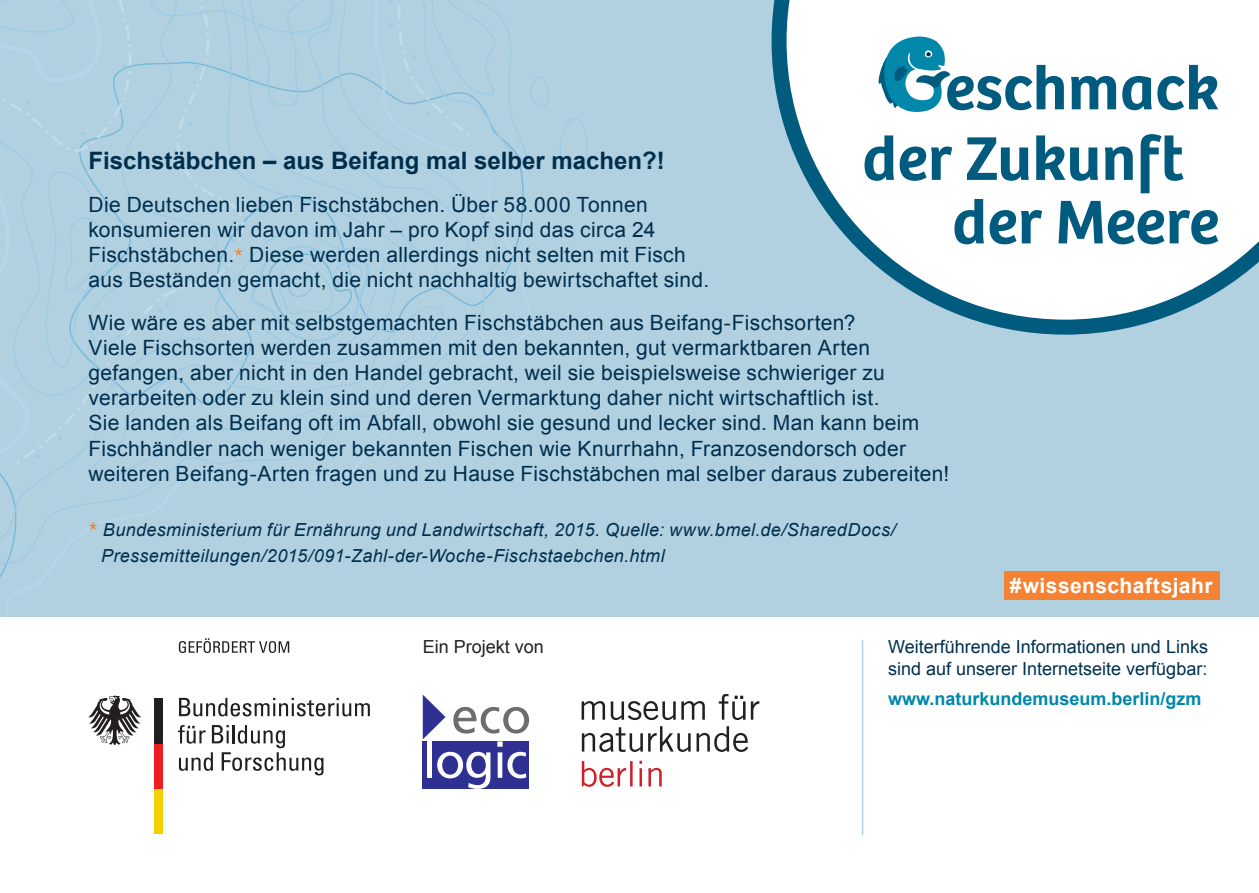
<style>
.page{position:relative;width:1259px;height:893px;background:#fff}
.page>*{position:absolute;margin:0;border:0;box-sizing:border-box;transform-origin:0 0}
.t1{font:700 24px "Arial";color:#002f4e}
.t2{font:21px/25.2px "Arial";letter-spacing:.015em;color:#002f4e}
.t3{font:700 21px "Arial";letter-spacing:.02em;color:#fff}
.t4{font:italic 18px/25.2px "Arial";letter-spacing:.02em;color:#002f4e}
.t5{font:18px/21.6px "Arial";color:#002f4e}
.t6{font:700 18px "Arial";color:#0087aa}
.t7{font:18px "Arial";color:#231f20}
</style>
<div class="page">
<div style="left:0;top:0;width:1259px;height:616px;background:#b1d0e0"></div>
<svg style="left:559px;top:118px;width:29px;height:49px"></svg>
<svg style="left:771px;top:0;width:488px;height:335px"></svg>
<svg style="left:178px;top:725px;width:145px;height:50px"></svg>
<svg style="left:179px;top:698px;width:191px;height:18px"></svg>
<div style="left:155px;top:789px;width:8px;height:45px;background:#f4cf02"></div>
<div style="left:155px;top:743px;width:8px;height:46px;background:#ee1d23"></div>
<div style="left:155px;top:698px;width:8px;height:45px;background:#231f20"></div>
<svg style="left:88px;top:696px;width:53px;height:49px"></svg>
<svg style="left:179px;top:638px;width:110px;height:15px"></svg>
<svg style="left:1071px;top:76px;width:45px;height:33px"></svg>
<svg style="left:1122px;top:76px;width:29px;height:34px"></svg>
<svg style="left:1157px;top:65px;width:61px;height:45px;background:#88b2c3"></svg>
<svg style="left:864px;top:135px;width:88px;height:46px;background:#92b8c8"></svg>
<svg style="left:967px;top:137px;width:61px;height:44px;background:#82aec0"></svg>
<svg style="left:1036px;top:135px;width:62px;height:46px;background:#7facbe"></svg>
<svg style="left:1105px;top:147px;width:27px;height:33px"></svg>
<svg style="left:1140px;top:134px;width:43px;height:59px;background:#8bb4c5"></svg>
<svg style="left:954px;top:199px;width:88px;height:45px;background:#8fb7c7"></svg>
<svg style="left:1058px;top:201px;width:160px;height:43px;background:#85b0c1"></svg>
<svg style="left:875px;top:37px;width:189px;height:75px;background:#9bc6d4"></svg>
<div style="left:423px;top:742px;width:106px;height:47px;background:#2e3092"></div>
<svg style="left:453px;top:707px;width:76px;height:26px"></svg>
<div style="left:427px;top:740px;width:5px;height:38px;background:#fff"></div>
<svg style="left:437px;top:752px;width:53px;height:37px"></svg>
<svg style="left:497px;top:741px;width:29px;height:37px"></svg>
<svg style="left:423px;top:695px;width:22px;height:44px"></svg>
<svg style="left:581px;top:761px;width:81px;height:26px"></svg>
<svg style="left:582px;top:726px;width:166px;height:26px"></svg>
<svg style="left:581px;top:694px;width:178px;height:26px"></svg>
<div style="left:1004px;top:571px;width:215px;height:29px;background:#f48232"></div>
<hr style="left:862px;top:640px;width:1px;height:195px;background:#b1d0e0">
<svg style="left:0;top:0;width:550px;height:578px"></svg>
<p class="t1" style="left:88px;top:145px;width:578px">Fischstäbchen – aus Beifang mal selber machen?!</p>
<p class="t2" style="left:88px;top:192px;width:622px">Die Deutschen lieben Fischstäbchen. Über 58.000 Tonnen konsumieren wir davon im Jahr – pro Kopf sind das circa 24<br>Fischstäbchen. Diese werden allerdings nicht selten mit Fisch aus Beständen gemacht, die nicht nachhaltig bewirtschaftet sind.</p>
<p class="t2" style="left:88px;top:310px;width:862px">Wie wäre es aber mit selbstgemachten Fischstäbchen aus Beifang-Fischsorten?<br>Viele Fischsorten werden zusammen mit den bekannten, gut vermarktbaren Arten gefangen, aber nicht in den Handel gebracht, weil sie beispielsweise schwieriger zu verarbeiten oder zu klein sind und deren Vermarktung daher nicht wirtschaftlich ist.<br>Sie landen als Beifang oft im Abfall, obwohl sie gesund und lecker sind. Man kann beim Fischhändler nach weniger bekannten Fischen wie Knurrhahn, Franzosendorsch oder weiteren Beifang-Arten fragen und zu Hause Fischstäbchen mal selber daraus zubereiten!</p>
<p class="t4" style="left:101px;top:518px;width:796px">Bundesministerium für Ernährung und Landwirtschaft, 2015. Quelle: www.bmel.de/SharedDocs/<br>Pressemitteilungen/2015/091-Zahl-der-Woche-Fischstaebchen.html</p>
<p class="t3" style="left:1010px;top:572px;width:204px">#wissenschaftsjahr</p>
<p class="t7" style="left:423px;top:635px;width:123px">Ein Projekt von</p>
<p class="t5" style="left:888px;top:637px;width:321px">Weiterführende Informationen und Links sind auf unserer Internetseite verfügbar:</p>
<p class="t6" style="left:888px;top:687px;width:315px">www.naturkundemuseum.berlin/gzm</p>
</div>
